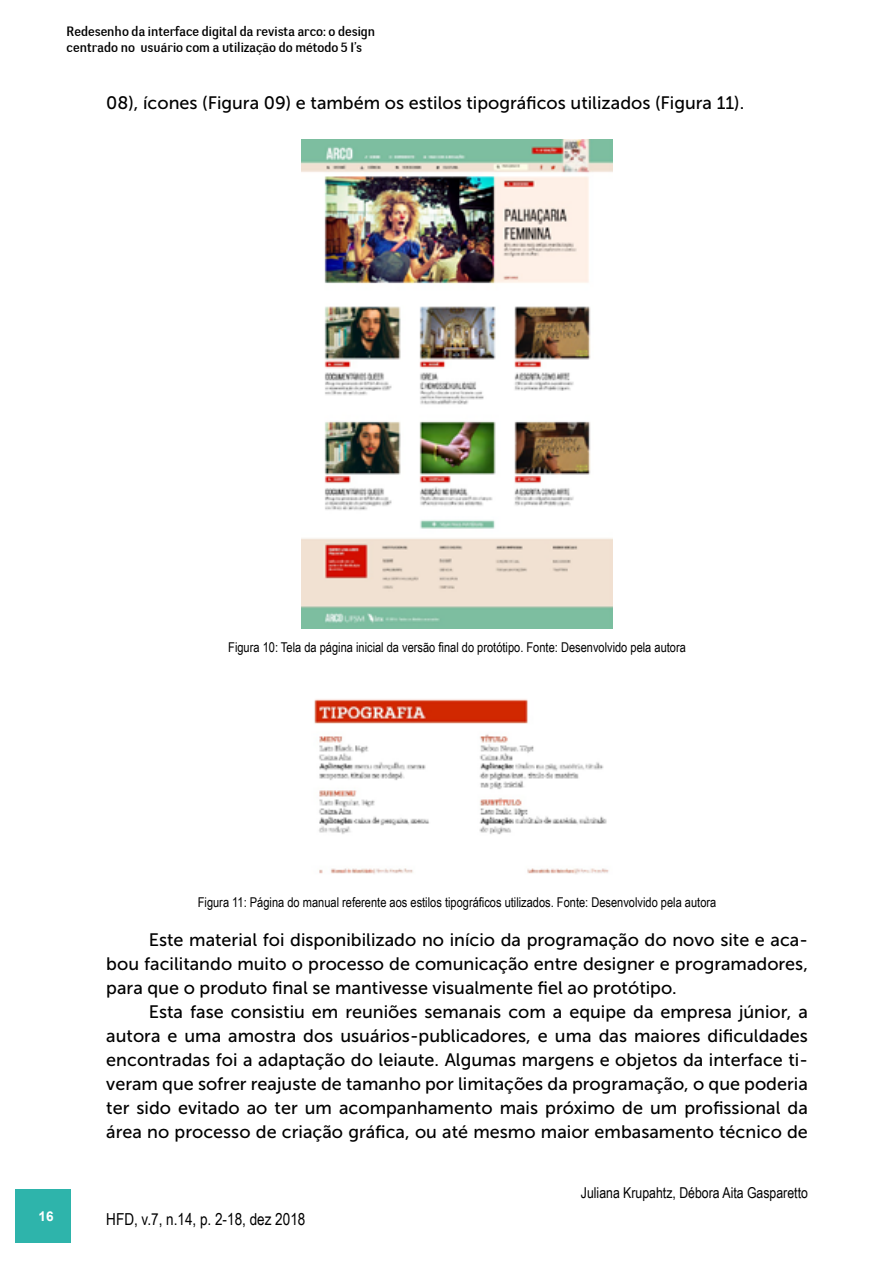
<style>
.page{position:relative;width:893px;height:1263px;background:#fff}
.page>*{position:absolute;margin:0;border:0;box-sizing:border-box;transform-origin:0 0}
.t1{font:18px/24px "Museo Sans 500";color:#000;text-align:justify}
.t2{font:16.5px "Arial Narrow";color:#000}
.t3{font:15px "Arial Narrow";color:#000}
.t4{font:13.5px "Arial Narrow";color:#000}
.t5{font:13.5px/16.2px "Negotiate Free";color:#000}
.t6{font:700 13.5px "Arial";color:#fff}
</style>
<div class="page">
<div style="left:15px;top:1189px;width:55px;height:53px;background:#2eb4ab"></div>
<img style="left:302px;top:139px;width:310px;height:489px">
<img style="left:314px;top:699px;width:295px;height:175px">
<p class="t5" style="left:67px;top:23px;width:310px">Redesenho da interface digital da revista arco: o design centrado no usuário com a utilização do método 5 I’s</p>
<p class="t1" style="left:106px;top:91px;width:639px">08), ícones (Figura 09) e também os estilos tipográficos utilizados (Figura 11).</p>
<p class="t4" style="left:228px;top:637px;width:459px">Figura 10: Tela da página inicial da versão final do protótipo. Fonte: Desenvolvido pela autora</p>
<p class="t4" style="left:198px;top:892px;width:520px">Figura 11: Página do manual referente aos estilos tipográficos utilizados. Fonte: Desenvolvido pela autora</p>
<p class="t1" style="left:106px;top:928px;width:703px;text-indent:43px">Este material foi disponibilizado no início da programação do novo site e aca&shy;bou facilitando muito o processo de comunicação entre designer e programadores, para que o produto final se mantivesse visualmente fiel ao protótipo.</p>
<p class="t1" style="left:106px;top:1000px;width:703px;text-indent:43px">Esta fase consistiu em reuniões semanais com a equipe da empresa júnior, a autora e uma amostra dos usuários-publicadores, e uma das maiores dificuldades encontradas foi a adaptação do leiaute. Algumas margens e objetos da interface ti&shy;veram que sofrer reajuste de tamanho por limitações da programação, o que poderia ter sido evitado ao ter um acompanhamento mais próximo de um profissional da área no processo de criação gráfica, ou até mesmo maior embasamento técnico de</p>
<p class="t6" style="left:39px;top:1207px;width:17px">16</p>
<p class="t2" style="left:106px;top:1206px;width:201px">HFD, v.7, n.14, p. 2-18, dez 2018</p>
<p class="t3" style="left:581px;top:1182px;width:229px">Juliana Krupahtz, Débora Aita Gasparetto</p>
</div>
